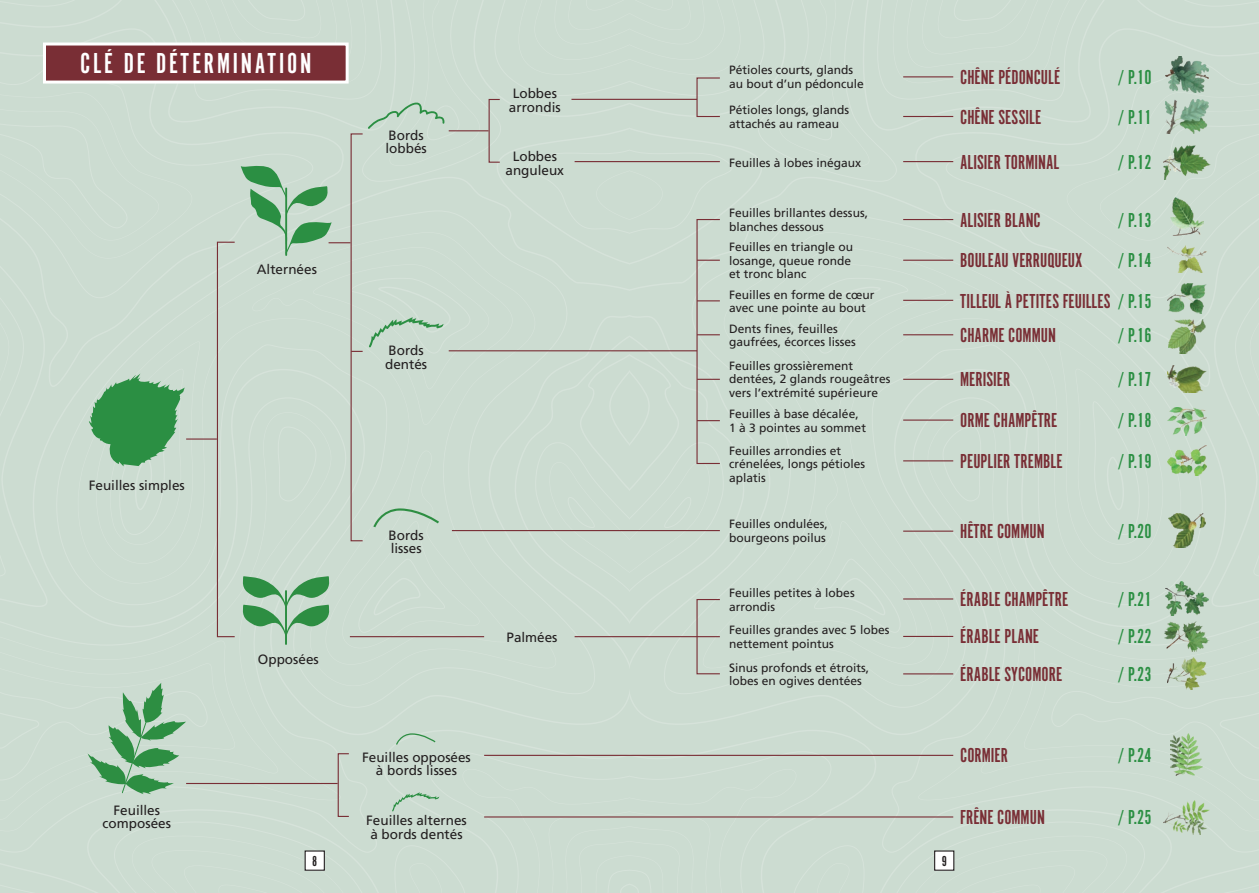
<style>
.page{position:relative;width:1259px;height:893px;background:#ccdcd1}
.page>*{position:absolute;margin:0;border:0;box-sizing:border-box;transform-origin:0 0}
.t1{font:30px "Alternate Got No 1 D";letter-spacing:.09em;color:#fff}
.t2{font:21px "Alternate Got No 1 D";color:#792e35}
.t3{font:21px "Alternate Got No 1 D";color:#2b8f43}
.t4{font:15px "Alternate Got No 1 D";color:#231f20}
.t5{font:13.5px/13.5px "Frutiger LT Std";color:#231f20;text-align:center}
.t6{font:12px/13.5px "Frutiger LT Std";color:#231f20}
.s1{color:#2b8f43}
</style>
<div class="page">
<div style="left:44px;top:44px;width:303px;height:38px;background:#792e35"></div>
<div style="left:43px;top:43px;width:306px;height:41px;border:3px solid #fff"></div>
<div style="left:305px;top:851px;width:19px;height:19px;background:#fff"></div>
<div style="left:305px;top:850px;width:20px;height:21px;border:1px solid #231f20"></div>
<div style="left:934px;top:851px;width:20px;height:19px;background:#fff"></div>
<div style="left:934px;top:850px;width:20px;height:21px;border:1px solid #231f20"></div>
<p class="t1" style="left:80px;top:47px;width:233px">CLÉ DE DÉTERMINATION</p>
<p class="t5" style="left:257px;top:263px;width:62px">Alternées</p>
<p class="t5" style="left:89px;top:479px;width:98px">Feuilles simples</p>
<p class="t5" style="left:258px;top:653px;width:62px">Opposées</p>
<p class="t5" style="left:388px;top:128px;width:37px">Bords</p>
<p class="t5" style="left:385px;top:142px;width:43px">lobbés</p>
<p class="t5" style="left:388px;top:344px;width:37px">Bords</p>
<p class="t5" style="left:385px;top:357px;width:44px">dentés</p>
<p class="t5" style="left:388px;top:528px;width:37px">Bords</p>
<p class="t5" style="left:391px;top:542px;width:32px">lisses</p>
<p class="t5" style="left:513px;top:87px;width:46px">Lobbes</p>
<p class="t5" style="left:509px;top:100px;width:53px">arrondis</p>
<p class="t5" style="left:513px;top:150px;width:46px">Lobbes</p>
<p class="t5" style="left:505px;top:163px;width:60px">anguleux</p>
<p class="t5" style="left:506px;top:631px;width:53px">Palmées</p>
<p class="t6" style="left:729px;top:63px;width:136px">Pétioles courts, glands au bout d’un pédoncule</p>
<p class="t6" style="left:729px;top:103px;width:122px">Pétioles longs, glands attachés au rameau</p>
<p class="t6" style="left:729px;top:156px;width:134px">Feuilles à lobes inégaux</p>
<p class="t6" style="left:729px;top:206px;width:140px">Feuilles brillantes dessus,</p>
<p class="t6" style="left:729px;top:220px;width:96px">blanches dessous</p>
<p class="t6" style="left:729px;top:240px;width:126px">Feuilles en triangle ou losange, queue ronde et tronc blanc</p>
<p class="t6" style="left:729px;top:288px;width:147px">Feuilles en forme de cœur</p>
<p class="t6" style="left:729px;top:301px;width:138px">avec une pointe au bout</p>
<p class="t6" style="left:729px;top:322px;width:128px">Dents fines, feuilles gaufrées, écorces lisses</p>
<p class="t6" style="left:729px;top:359px;width:163px">Feuilles grossièrement dentées, 2 glands rougeâtres vers l’extrémité supérieure</p>
<p class="t6" style="left:729px;top:408px;width:138px">Feuilles à base décalée,<br>1 à 3 pointes au sommet</p>
<p class="t6" style="left:729px;top:444px;width:138px">Feuilles arrondies et crénelées, longs pétioles aplatis</p>
<p class="t6" style="left:729px;top:517px;width:100px">Feuilles ondulées, bourgeons poilus</p>
<p class="t6" style="left:729px;top:586px;width:127px">Feuilles petites à lobes arrondis</p>
<p class="t6" style="left:729px;top:623px;width:162px">Feuilles grandes avec 5 lobes nettement pointus</p>
<p class="t6" style="left:729px;top:661px;width:142px">Sinus profonds et étroits, lobes en ogives dentées</p>
<p class="t2" style="left:960px;top:66px;width:101px">CHÊNE PÉDONCULÉ</p>
<p class="t3" style="left:1118px;top:66px;width:35px">/ P.10</p>
<p class="t2" style="left:960px;top:105px;width:83px">CHÊNE SESSILE</p>
<p class="t3" style="left:1118px;top:105px;width:35px">/ P.11</p>
<p class="t2" style="left:960px;top:151px;width:101px">ALISIER TORMINAL</p>
<p class="t3" style="left:1118px;top:151px;width:35px">/ P.12</p>
<p class="t2" style="left:960px;top:209px;width:82px">ALISIER BLANC</p>
<p class="t3" style="left:1118px;top:209px;width:35px">/ P.13</p>
<p class="t2" style="left:960px;top:249px;width:124px">BOULEAU VERRUQUEUX</p>
<p class="t3" style="left:1118px;top:249px;width:35px">/ P.14</p>
<p class="t2" style="left:960px;top:290px;width:193px">TILLEUL À PETITES FEUILLES <span class="s1">/ P.15</span></p>
<p class="t2" style="left:960px;top:324px;width:97px">CHARME COMMUN</p>
<p class="t3" style="left:1118px;top:324px;width:35px">/ P.16</p>
<p class="t2" style="left:960px;top:368px;width:52px">MERISIER</p>
<p class="t3" style="left:1118px;top:368px;width:35px">/ P.17</p>
<p class="t2" style="left:960px;top:409px;width:99px">ORME CHAMPÊTRE</p>
<p class="t3" style="left:1118px;top:409px;width:35px">/ P.18</p>
<p class="t2" style="left:960px;top:450px;width:104px">PEUPLIER TREMBLE</p>
<p class="t3" style="left:1118px;top:450px;width:35px">/ P.19</p>
<p class="t2" style="left:960px;top:520px;width:86px">HÊTRE COMMUN</p>
<p class="t3" style="left:1118px;top:520px;width:35px">/ P.20</p>
<p class="t2" style="left:960px;top:588px;width:110px">ÉRABLE CHAMPÊTRE</p>
<p class="t3" style="left:1118px;top:588px;width:35px">/ P.21</p>
<p class="t2" style="left:960px;top:625px;width:80px">ÉRABLE PLANE</p>
<p class="t3" style="left:1118px;top:625px;width:35px">/ P.22</p>
<p class="t2" style="left:960px;top:663px;width:104px">ÉRABLE SYCOMORE</p>
<p class="t3" style="left:1118px;top:663px;width:35px">/ P.23</p>
<p class="t5" style="left:113px;top:803px;width:48px">Feuilles</p>
<p class="t5" style="left:103px;top:817px;width:70px">composées</p>
<p class="t5" style="left:362px;top:750px;width:110px">Feuilles opposées à bords lisses</p>
<p class="t5" style="left:366px;top:814px;width:102px">Feuilles alternes à bords dentés</p>
<p class="t4" style="left:312px;top:853px;width:7px">8</p>
<p class="t4" style="left:941px;top:853px;width:7px">9</p>
<p class="t2" style="left:960px;top:744px;width:49px">CORMIER</p>
<p class="t3" style="left:1118px;top:744px;width:35px">/ P.24</p>
<p class="t2" style="left:960px;top:806px;width:86px">FRÊNE COMMUN</p>
<p class="t3" style="left:1118px;top:806px;width:35px">/ P.25</p>
</div>
